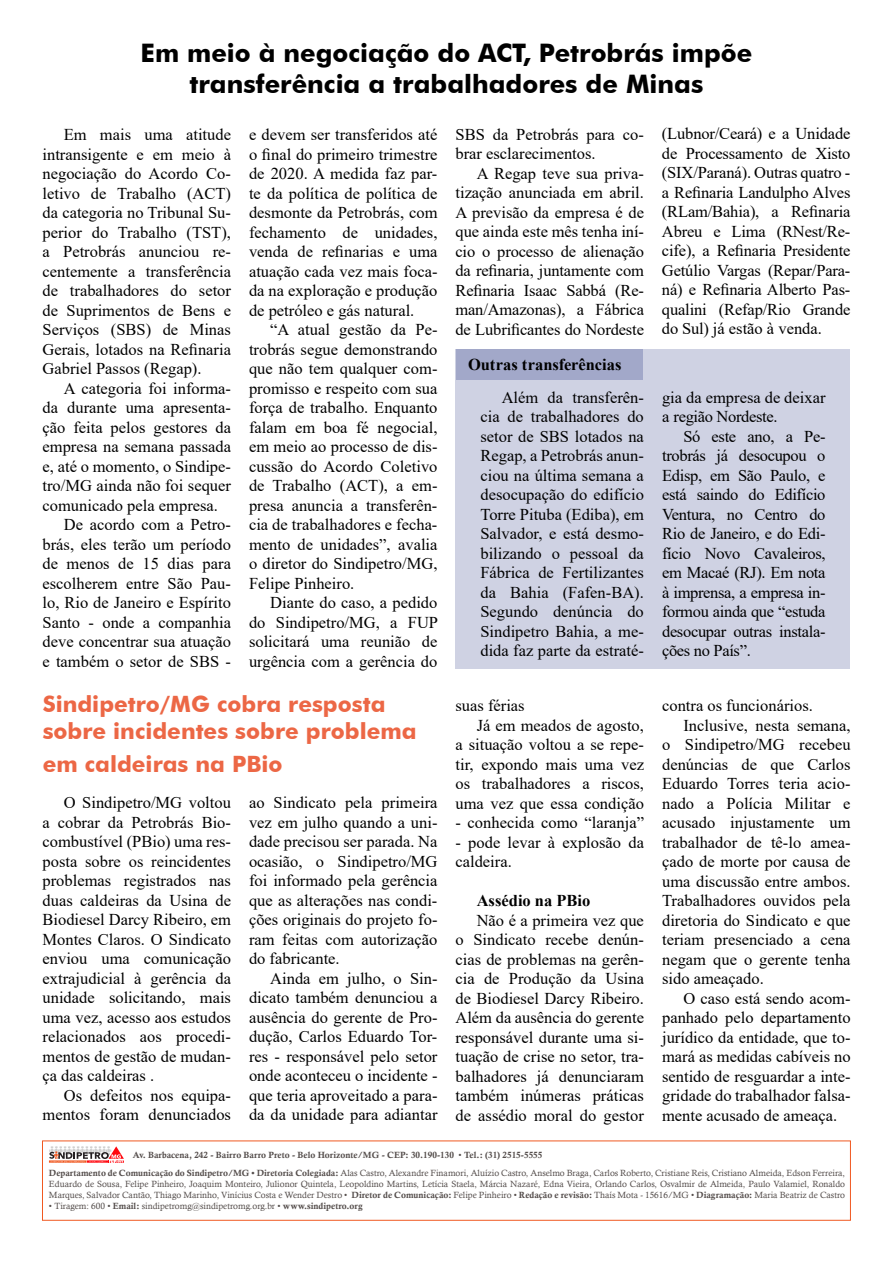
<style>
.page{position:relative;width:893px;height:1263px;background:#fff}
.page>*{position:absolute;margin:0;border:0;box-sizing:border-box;transform-origin:0 0}
.t1{font:700 25.5px/30.6px "Futura BT";color:#000;text-align:center}
.t2{font:700 22.5px/27px "Futura BT";color:#ec6745}
.t3{font:16.5px/19.5px "Times New Roman";color:#000;text-align:justify}
.t4{font:700 16.5px "Times New Roman";color:#000}
.t5{font:9px/10.8px "Calisto";color:#544d4b;text-align:justify}
.t6{font:9px "Calis MT Bol";color:#544d4b}
.s1{font-family:"Calisto"}
.s2{font-family:"Calis MT Bol"}
</style>
<div class="page">
<div style="left:456px;top:349px;width:394px;height:320px;background:#cfd2e3"></div>
<div style="left:456px;top:349px;width:187px;height:31px;background:#a2a8c9"></div>
<svg style="left:49px;top:1146px;width:75px;height:17px"></svg>
<h1 class="t1" style="left:141px;top:37px;width:613px">Em meio à negociação do ACT, Petrobrás impõe transferência a trabalhadores de Minas</h1>
<p class="t3" style="left:43px;top:124px;width:190px;text-indent:21px">Em mais uma atitude intransigente e em meio à negociação do Acordo Co&shy;letivo de Trabalho (ACT) da categoria no Tribunal Su&shy;perior do Trabalho (TST), a Petrobrás anunciou re&shy;centemente a transferência de trabalhadores do setor de Suprimentos de Bens e Serviços (SBS) de Minas Gerais, lotados na Refinaria Gabriel Passos (Regap).</p>
<p class="t3" style="left:64px;top:378px;width:169px">A categoria foi informa-</p>
<p class="t3" style="left:43px;top:397px;width:190px">da durante uma apresenta-</p>
<p class="t3" style="left:43px;top:417px;width:190px">ção feita pelos gestores da</p>
<p class="t3" style="left:43px;top:436px;width:190px">empresa na semana passada</p>
<p class="t3" style="left:43px;top:456px;width:190px">e, até o momento, o Sindipe-</p>
<p class="t3" style="left:43px;top:475px;width:190px">tro/MG ainda não foi sequer</p>
<p class="t3" style="left:43px;top:495px;width:177px">comunicado pela empresa.</p>
<p class="t3" style="left:64px;top:514px;width:169px">De acordo com a Petro-</p>
<p class="t3" style="left:43px;top:534px;width:190px">brás, eles terão um período</p>
<p class="t3" style="left:43px;top:553px;width:190px">de menos de 15 dias para</p>
<p class="t3" style="left:43px;top:573px;width:190px">escolherem entre São Pau-</p>
<p class="t3" style="left:43px;top:592px;width:190px">lo, Rio de Janeiro e Espírito</p>
<p class="t3" style="left:43px;top:612px;width:190px">Santo - onde a companhia</p>
<p class="t3" style="left:43px;top:631px;width:190px">deve concentrar sua atuação</p>
<p class="t3" style="left:43px;top:651px;width:190px">e também o setor de SBS -</p>
<p class="t3" style="left:249px;top:124px;width:190px">e devem ser transferidos até o final do primeiro trimestre de 2020. A medida faz par&shy;te da política de política de desmonte da Petrobrás, com fechamento de unidades, venda de refinarias e uma atuação cada vez mais foca&shy;da na exploração e produção de petróleo e gás natural.</p>
<p class="t3" style="left:249px;top:319px;width:190px;text-indent:21px">“A atual gestão da Pe&shy;trobrás segue demonstrando que não tem qualquer com&shy;promisso e respeito com sua força de trabalho. Enquanto falam em boa fé negocial, em meio ao processo de dis&shy;cussão do Acordo Coletivo de Trabalho (ACT), a em&shy;presa anuncia a transferên&shy;cia de trabalhadores e fecha&shy;mento de unidades”, avalia o diretor do Sindipetro/MG, Felipe Pinheiro.</p>
<p class="t3" style="left:249px;top:592px;width:191px;text-indent:21px">Diante do caso, a pedido do Sindipetro/MG, a FUP solicitará uma reunião de urgência com a gerência do</p>
<h2 class="t2" style="left:43px;top:691px;width:375px">Sindipetro/MG cobra resposta sobre incidentes sobre problema</h2>
<h2 class="t2" style="left:43px;top:750px;width:241px">em caldeiras na PBio</h2>
<p class="t3" style="left:43px;top:792px;width:190px;text-indent:21px">O Sindipetro/MG voltou a cobrar da Petrobrás Bio&shy;combustível (PBio) uma res&shy;posta sobre os reincidentes problemas registrados nas duas caldeiras da Usina de Biodiesel Darcy Ribeiro, em Montes Claros. O Sindicato enviou uma comunicação extrajudicial à gerência da unidade solicitando, mais uma vez, acesso aos estudos relacionados aos procedi&shy;mentos de gestão de mudan&shy;ça das caldeiras .</p>
<p class="t3" style="left:43px;top:1085px;width:190px;text-align:right">Os defeitos nos equipa&shy;mentos foram denunciados</p>
<p class="t3" style="left:249px;top:792px;width:190px">ao Sindicato pela primeira vez em julho quando a uni&shy;dade precisou ser parada. Na ocasião, o Sindipetro/MG foi informado pela gerência que as alterações nas condi&shy;ções originais do projeto fo&shy;ram feitas com autorização do fabricante.</p>
<p class="t3" style="left:249px;top:968px;width:190px;text-indent:21px">Ainda em julho, o Sin&shy;dicato também denunciou a ausência do gerente de Pro&shy;dução, Carlos Eduardo Tor&shy;res - responsável pelo setor onde aconteceu o incidente - que teria aproveitado a para&shy;da da unidade para adiantar</p>
<p class="t3" style="left:455px;top:124px;width:190px">SBS da Petrobrás para co&shy;brar esclarecimentos.</p>
<p class="t3" style="left:455px;top:163px;width:190px;text-indent:21px">A Regap teve sua priva&shy;tização anunciada em abril.<br>A previsão da empresa é de que ainda este mês tenha iní&shy;cio o processo de alienação da refinaria, juntamente com Refinaria Isaac Sabbá (Re&shy;man/Amazonas), a Fábrica de Lubrificantes do Nordeste</p>
<p class="t4" style="left:468px;top:353px;width:155px">Outras transferências</p>
<p class="t3" style="left:662px;top:123px;width:190px">(Lubnor/Ceará) e a Unidade de Processamento de Xisto (SIX/Paraná). Outras quatro - a Refinaria Landulpho Alves (RLam/Bahia), a Refinaria Abreu e Lima (RNest/Re&shy;cife), a Refinaria Presidente Getúlio Vargas (Repar/Para&shy;ná) e Refinaria Alberto Pas&shy;qualini (Refap/Rio Grande do Sul) já estão à venda.</p>
<p class="t3" style="left:480px;top:387px;width:165px;text-indent:21px">Além da transferên&shy;cia de trabalhadores do setor de SBS lotados na Regap, a Petrobrás anun&shy;ciou na última semana a desocupação do edifício Torre Pituba (Ediba), em Salvador, e está desmo&shy;bilizando o pessoal da Fábrica de Fertilizantes da Bahia (Fafen-BA).<br>Segundo denúncia do Sindipetro Bahia, a me&shy;dida faz parte da estraté-</p>
<p class="t3" style="left:662px;top:387px;width:165px">gia da empresa de deixar a região Nordeste.</p>
<p class="t3" style="left:662px;top:426px;width:165px;text-indent:21px">Só este ano, a Pe&shy;trobrás já desocupou o Edisp, em São Paulo, e está saindo do Edifício Ventura, no Centro do Rio de Janeiro, e do Edi&shy;fício Novo Cavaleiros, em Macaé (RJ). Em nota à imprensa, a empresa in&shy;formou ainda que “estuda desocupar outras instala&shy;ções no País”.</p>
<p class="t3" style="left:455px;top:695px;width:71px">suas férias</p>
<p class="t3" style="left:477px;top:715px;width:169px">Já em meados de agosto,</p>
<p class="t3" style="left:455px;top:734px;width:190px">a situação voltou a se repe-</p>
<p class="t3" style="left:455px;top:754px;width:190px">tir, expondo mais uma vez</p>
<p class="t3" style="left:455px;top:773px;width:190px">os trabalhadores a riscos,</p>
<p class="t3" style="left:455px;top:793px;width:190px">uma vez que essa condição</p>
<p class="t3" style="left:455px;top:812px;width:190px">- conhecida como “laranja”</p>
<p class="t3" style="left:455px;top:832px;width:190px">- pode levar à explosão da caldeira.</p>
<p class="t4" style="left:477px;top:889px;width:115px">Assédio na PBio</p>
<p class="t3" style="left:455px;top:910px;width:190px;text-indent:21px">Não é a primeira vez que o Sindicato recebe denún&shy;cias de problemas na gerên&shy;cia de Produção da Usina de Biodiesel Darcy Ribeiro.<br>Além da ausência do gerente responsável durante uma si&shy;tuação de crise no setor, tra&shy;balhadores já denunciaram também inúmeras práticas de assédio moral do gestor</p>
<p class="t3" style="left:662px;top:695px;width:152px">contra os funcionários.</p>
<p class="t3" style="left:683px;top:715px;width:169px">Inclusive, nesta semana,</p>
<p class="t3" style="left:662px;top:734px;width:190px">o Sindipetro/MG recebeu</p>
<p class="t3" style="left:662px;top:754px;width:190px">denúncias de que Carlos</p>
<p class="t3" style="left:662px;top:773px;width:190px">Eduardo Torres teria acio-</p>
<p class="t3" style="left:662px;top:793px;width:190px">nado a Polícia Militar e</p>
<p class="t3" style="left:662px;top:812px;width:190px">acusado injustamente um</p>
<p class="t3" style="left:662px;top:832px;width:190px">trabalhador de tê-lo amea-</p>
<p class="t3" style="left:662px;top:851px;width:190px">çado de morte por causa de</p>
<p class="t3" style="left:662px;top:871px;width:190px">uma discussão entre ambos.</p>
<p class="t3" style="left:662px;top:890px;width:190px">Trabalhadores ouvidos pela</p>
<p class="t3" style="left:662px;top:910px;width:190px">diretoria do Sindicato e que</p>
<p class="t3" style="left:662px;top:929px;width:190px">teriam presenciado a cena</p>
<p class="t3" style="left:662px;top:949px;width:190px">negam que o gerente tenha</p>
<p class="t3" style="left:662px;top:968px;width:103px">sido ameaçado.</p>
<p class="t3" style="left:683px;top:988px;width:169px">O caso está sendo acom-</p>
<p class="t3" style="left:662px;top:1007px;width:190px">panhado pelo departamento</p>
<p class="t3" style="left:662px;top:1027px;width:190px">jurídico da entidade, que to-</p>
<p class="t3" style="left:662px;top:1046px;width:190px">mará as medidas cabíveis no</p>
<p class="t3" style="left:662px;top:1066px;width:190px">sentido de resguardar a inte-</p>
<p class="t3" style="left:662px;top:1085px;width:190px">gridade do trabalhador falsa-</p>
<p class="t3" style="left:662px;top:1105px;width:177px">mente acusado de ameaça.</p>
<p class="t6" style="left:133px;top:1150px;width:411px">Av. Barbacena, 242 - Bairro Barro Preto - Belo Horizonte/MG - CEP: 30.190-130 <span class="s1">•</span> Tel.: (31) 2515-5555</p>
<p class="t5" style="left:49px;top:1168px;width:798px"><span class="s2">Departamento de Comunicação do Sindipetro/MG • Diretoria Colegiada:</span> Alas Castro, Alexandre Finamori, Aluízio Castro, Anselmo Braga, Carlos Roberto, Cristiane Reis, Cristiano Almeida, Edson Ferreira, Eduardo de Sousa, Felipe Pinheiro, Joaquim Monteiro, Julionor Quintela, Leopoldino Martins, Letícia Staela, Márcia Nazaré, Edna Vieira, Orlando Carlos, Osvalmir de Almeida, Paulo Valamiel, Ronaldo Marques, Salvador Cantão, Thiago Marinho, Vinícius Costa e Wender Destro • <span class="s2">Diretor de Comunicação:</span> Felipe Pinheiro • <span class="s2">Redação e revisão:</span> Thaís Mota - 15616/MG • <span class="s2">Diagramação:</span> Maria Beatriz de Castro</p>
<p class="t5" style="left:49px;top:1200px;width:315px">• Tiragem: 600 • <span class="s2">Email:</span> sindipetromg@sindipetromg.org.br • <span class="s2">www.sindipetro.org</span></p>
</div>
